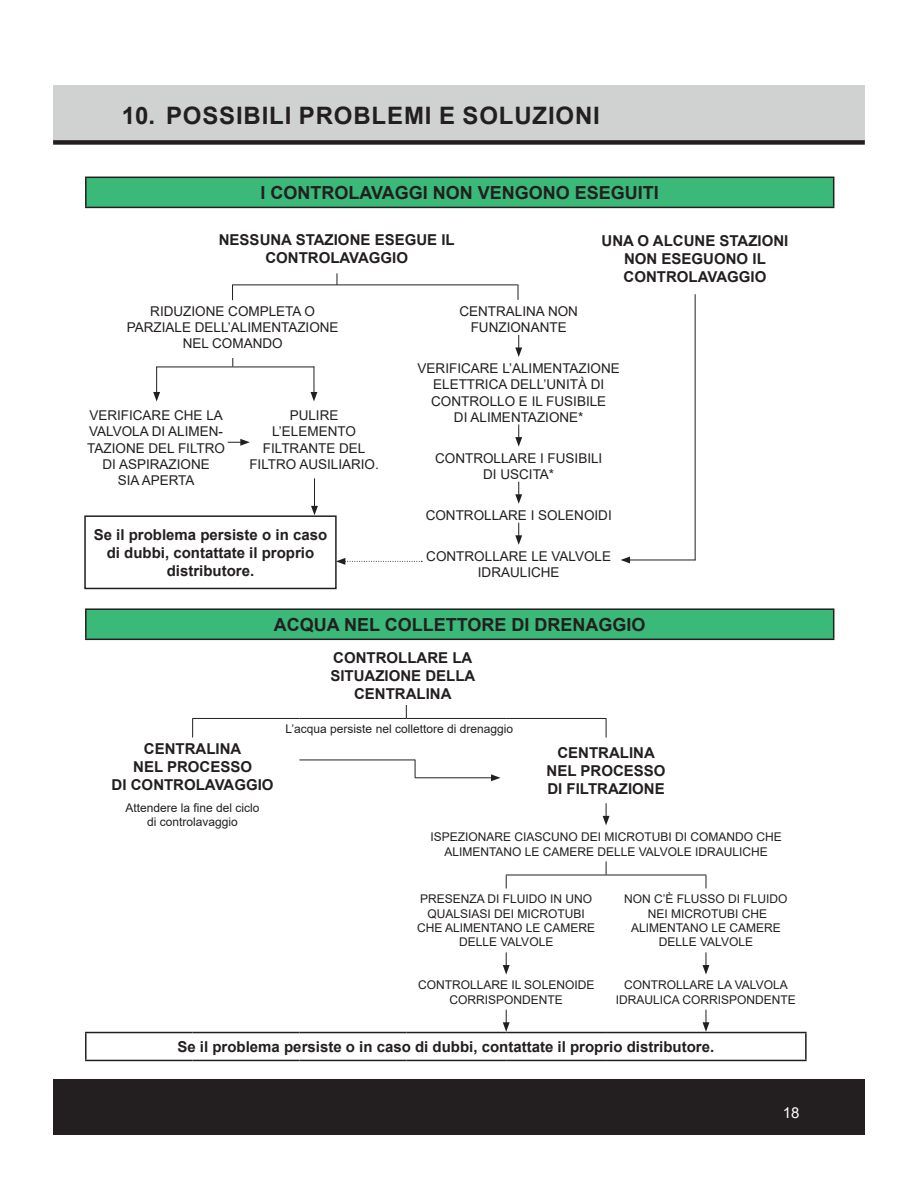
<style>
.page{position:relative;width:918px;height:1188px;background:#fff}
.page>*{position:absolute;margin:0;border:0;box-sizing:border-box;transform-origin:0 0}
.t1{font:700 24px "Arial";letter-spacing:.035em;color:#231f20}
.t2{font:700 18px "Arial";color:#231f20}
.t3{font:700 15px/18px "Arial";color:#231f20;text-align:center}
.t4{font:15px "Arial";color:#fff}
.t5{font:13.5px/16.2px "Arial";color:#231f20;text-align:center}
.t6{font:12px/14.4px "Arial";color:#231f20;text-align:center}
</style>
<div class="page">
<div style="left:53px;top:85px;width:812px;height:57px;background:#cfd2d0"></div>
<div style="left:53px;top:140px;width:812px;height:5px;background:#231f20"></div>
<div style="left:53px;top:1080px;width:812px;height:55px;background:#231f20"></div>
<div style="left:86px;top:177px;width:748px;height:30px;background:#3ab979"></div>
<hr style="left:85px;top:177px;width:749px;height:1px;background:#231f20">
<hr style="left:85px;top:178px;width:2px;height:29px;background:#231f20">
<svg style="left:833px;top:178px;width:1px;height:29px"></svg>
<hr style="left:85px;top:207px;width:749px;height:1px;background:#231f20">
<div style="left:86px;top:609px;width:748px;height:30px;background:#3ab979"></div>
<hr style="left:85px;top:608px;width:749px;height:2px;background:#231f20">
<hr style="left:85px;top:610px;width:2px;height:29px;background:#231f20">
<svg style="left:833px;top:610px;width:1px;height:29px"></svg>
<hr style="left:85px;top:639px;width:749px;height:1px;background:#231f20">
<hr style="left:805px;top:1033px;width:2px;height:27px;background:#231f20">
<svg style="left:406px;top:705px;width:1px;height:13px"></svg>
<hr style="left:192px;top:718px;width:107px;height:1px;background:#231f20">
<hr style="left:299px;top:718px;width:107px;height:1px;background:#231f20">
<hr style="left:406px;top:718px;width:100px;height:1px;background:#231f20">
<hr style="left:506px;top:718px;width:100px;height:1px;background:#231f20">
<svg style="left:192px;top:719px;width:1px;height:19px"></svg>
<svg style="left:606px;top:719px;width:1px;height:19px"></svg>
<svg style="left:606px;top:862px;width:1px;height:13px"></svg>
<hr style="left:506px;top:875px;width:100px;height:1px;background:#231f20">
<hr style="left:606px;top:875px;width:100px;height:1px;background:#231f20">
<svg style="left:506px;top:875px;width:1px;height:13px"></svg>
<svg style="left:706px;top:875px;width:1px;height:13px"></svg>
<hr style="left:85px;top:1032px;width:108px;height:1px;background:#231f20">
<hr style="left:85px;top:1033px;width:2px;height:27px;background:#231f20">
<hr style="left:193px;top:1032px;width:106px;height:1px;background:#231f20">
<hr style="left:299px;top:1032px;width:107px;height:1px;background:#231f20">
<hr style="left:406px;top:1032px;width:100px;height:1px;background:#231f20">
<hr style="left:506px;top:1032px;width:100px;height:1px;background:#231f20">
<hr style="left:606px;top:1032px;width:100px;height:1px;background:#231f20">
<hr style="left:706px;top:1032px;width:101px;height:1px;background:#231f20">
<hr style="left:85px;top:1060px;width:108px;height:1px;background:#231f20">
<hr style="left:193px;top:1060px;width:106px;height:1px;background:#231f20">
<hr style="left:299px;top:1060px;width:107px;height:1px;background:#231f20">
<hr style="left:406px;top:1060px;width:100px;height:1px;background:#231f20">
<hr style="left:506px;top:1060px;width:100px;height:1px;background:#231f20">
<hr style="left:606px;top:1060px;width:100px;height:1px;background:#231f20">
<hr style="left:706px;top:1060px;width:101px;height:1px;background:#231f20">
<hr style="left:299px;top:760px;width:116px;height:1px;background:#231f20">
<svg style="left:415px;top:760px;width:1px;height:17px"></svg>
<hr style="left:415px;top:777px;width:78px;height:1px;background:#231f20">
<svg style="left:491px;top:774px;width:10px;height:7px"></svg>
<svg style="left:603px;top:803px;width:7px;height:22px"></svg>
<svg style="left:503px;top:952px;width:7px;height:23px"></svg>
<svg style="left:703px;top:952px;width:6px;height:23px"></svg>
<svg style="left:503px;top:1010px;width:7px;height:22px"></svg>
<svg style="left:703px;top:1010px;width:6px;height:22px"></svg>
<svg style="left:515px;top:335px;width:7px;height:22px"></svg>
<svg style="left:515px;top:424px;width:7px;height:23px"></svg>
<svg style="left:515px;top:482px;width:7px;height:22px"></svg>
<svg style="left:515px;top:523px;width:7px;height:22px"></svg>
<div style="left:84px;top:515px;width:253px;height:74px;border:2px solid #231f20"></div>
<svg style="left:337px;top:273px;width:1px;height:12px"></svg>
<hr style="left:232px;top:285px;width:286px;height:1px;background:#231f20">
<svg style="left:232px;top:286px;width:1px;height:14px"></svg>
<svg style="left:518px;top:285px;width:1px;height:15px"></svg>
<hr style="left:156px;top:367px;width:158px;height:1px;background:#231f20">
<svg style="left:153px;top:367px;width:7px;height:34px"></svg>
<svg style="left:311px;top:367px;width:6px;height:34px"></svg>
<svg style="left:228px;top:439px;width:22px;height:7px"></svg>
<hr style="left:695px;top:294px;width:1px;height:266px;background:#231f20">
<hr style="left:628px;top:560px;width:67px;height:1px;background:#231f20">
<svg style="left:621px;top:557px;width:9px;height:6px"></svg>
<svg style="left:336px;top:558px;width:86px;height:7px"></svg>
<hr style="left:314px;top:478px;width:1px;height:30px;background:#231f20">
<svg style="left:311px;top:506px;width:7px;height:9px"></svg>
<p class="t1" style="left:122px;top:98px;width:480px">10. POSSIBILI PROBLEMI E SOLUZIONI</p>
<p class="t2" style="left:261px;top:180px;width:400px">I CONTROLAVAGGI NON VENGONO ESEGUITI</p>
<p class="t3" style="left:219px;top:231px;width:237px">NESSUNA STAZIONE ESEGUE IL<br>CONTROLAVAGGIO</p>
<p class="t3" style="left:602px;top:232px;width:188px">UNA O ALCUNE STAZIONI<br>NON ESEGUONO IL<br>CONTROLAVAGGIO</p>
<p class="t5" style="left:127px;top:303px;width:213px">RIDUZIONE COMPLETA O<br>PARZIALE DELL’ALIMENTAZIONE<br>NEL COMANDO</p>
<p class="t5" style="left:459px;top:303px;width:120px">CENTRALINA NON<br>FUNZIONANTE</p>
<p class="t5" style="left:418px;top:360px;width:204px">VERIFICARE L’ALIMENTAZIONE<br>ELETTRICA DELL’UNITÀ DI<br>CONTROLLO E IL FUSIBILE<br>DI ALIMENTAZIONE*</p>
<p class="t5" style="left:435px;top:450px;width:169px">CONTROLLARE I FUSIBILI<br>DI USCITA*</p>
<p class="t5" style="left:426px;top:507px;width:188px">CONTROLLARE I SOLENOIDI</p>
<p class="t5" style="left:426px;top:548px;width:186px">CONTROLLARE LE VALVOLE<br>IDRAULICHE</p>
<p class="t5" style="left:87px;top:407px;width:139px">VERIFICARE CHE LA<br>VALVOLA DI ALIMEN-<br>TAZIONE DEL FILTRO<br>DI ASPIRAZIONE<br>SIA APERTA</p>
<p class="t5" style="left:249px;top:407px;width:131px">PULIRE<br>L’ELEMENTO<br>FILTRANTE DEL<br>FILTRO AUSILIARIO.</p>
<p class="t3" style="left:94px;top:526px;width:235px">Se il problema persiste o in caso di dubbi, contattate il proprio distributore.</p>
<p class="t2" style="left:274px;top:612px;width:373px">ACQUA NEL COLLETTORE DI DRENAGGIO</p>
<p class="t3" style="left:330px;top:649px;width:147px">CONTROLLARE LA<br>SITUAZIONE DELLA<br>CENTRALINA</p>
<p class="t6" style="left:286px;top:722px;width:229px">L’acqua persiste nel collettore di drenaggio</p>
<p class="t3" style="left:112px;top:740px;width:163px">CENTRALINA<br>NEL PROCESSO<br>DI CONTROLAVAGGIO</p>
<p class="t3" style="left:547px;top:744px;width:120px">CENTRALINA<br>NEL PROCESSO<br>DI FILTRAZIONE</p>
<p class="t6" style="left:126px;top:800px;width:136px">Attendere la fine del ciclo di controlavaggio</p>
<p class="t6" style="left:430px;top:830px;width:353px">ISPEZIONARE CIASCUNO DEI MICROTUBI DI COMANDO CHE<br>ALIMENTANO LE CAMERE DELLE VALVOLE IDRAULICHE</p>
<p class="t6" style="left:417px;top:892px;width:179px">PRESENZA DI FLUIDO IN UNO<br>QUALSIASI DEI MICROTUBI<br>CHE ALIMENTANO LE CAMERE<br>DELLE VALVOLE</p>
<p class="t6" style="left:624px;top:892px;width:165px">NON C’È FLUSSO DI FLUIDO<br>NEI MICROTUBI CHE<br>ALIMENTANO LE CAMERE<br>DELLE VALVOLE</p>
<p class="t6" style="left:418px;top:978px;width:178px">CONTROLLARE IL SOLENOIDE<br>CORRISPONDENTE</p>
<p class="t6" style="left:616px;top:978px;width:182px">CONTROLLARE LA VALVOLA<br>IDRAULICA CORRISPONDENTE</p>
<p class="t3" style="left:177px;top:1038px;width:538px">Se il problema persiste o in caso di dubbi, contattate il proprio distributore.</p>
<p class="t4" style="left:783px;top:1103px;width:18px">18</p>
</div>
